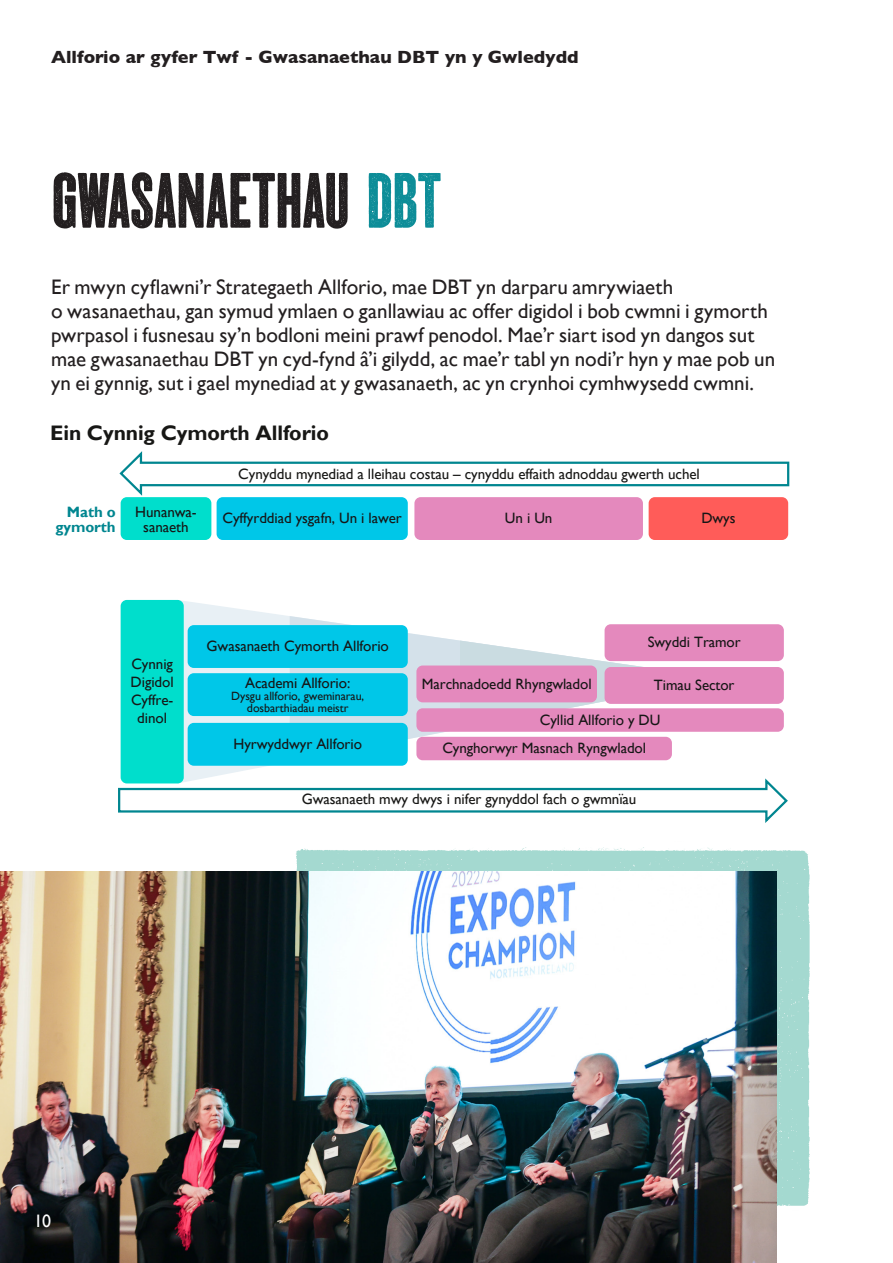
<style>
.page{position:relative;width:893px;height:1263px;background:#fff}
.page>*{position:absolute;margin:0;border:0;box-sizing:border-box;transform-origin:0 0}
.HEAD_4{font:72px "Dail Tabloid Mi UK Light";letter-spacing:-.025em;color:#231f20}
.Stat_text_SPAN__14pt{font:21px/24px "Gill Sans 2";color:#231f20}
.t1{font:700 21px "Gill Sans";letter-spacing:-.005em;color:#171715}
.t2{font:700 18px "Gill Sans";color:#231f20}
.t3{font:18px "Gill Sans 2";color:#fff}
.t4{font:15px/18px "Gill Sans";letter-spacing:-.005em;color:#161616;text-align:center}
.t5{font:15px "Gill Sans";letter-spacing:-.005em;color:#171715}
.t6{font:700 15px/15px "Gill Sans";letter-spacing:-.005em;color:#008690;text-align:right}
.t7{font:12px/12px "Gill Sans";letter-spacing:-.005em;color:#161616;text-align:center}
.s1{color:#0d8d98}
</style>
<div class="page">
<img style="left:296px;top:847px;width:514px;height:384px">
<svg style="left:180px;top:600px;width:110px;height:176px;fill:#e8f0f5"></svg>
<svg style="left:290px;top:616px;width:382px;height:145px"></svg>
<svg style="left:460px;top:641px;width:226px;height:67px"></svg>
<div style="left:121px;top:497px;width:90px;height:43px;background:#00decc;border-radius:6px"></div>
<div style="left:121px;top:600px;width:63px;height:183px;background:#00decc;border-radius:6px"></div>
<div style="left:217px;top:497px;width:191px;height:43px;background:#00c7e8;border-radius:6px"></div>
<div style="left:188px;top:625px;width:220px;height:43px;background:#00c7e8;border-radius:6px"></div>
<div style="left:416px;top:665px;width:181px;height:37px;background:#e489bd;border-radius:6px"></div>
<div style="left:605px;top:667px;width:179px;height:37px;background:#e489bd;border-radius:6px"></div>
<div style="left:605px;top:624px;width:179px;height:37px;background:#e489bd;border-radius:6px"></div>
<div style="left:416px;top:708px;width:368px;height:24px;background:#e489bd;border-radius:6px"></div>
<div style="left:416px;top:737px;width:256px;height:23px;background:#e489bd;border-radius:6px"></div>
<div style="left:188px;top:723px;width:220px;height:43px;background:#00c7e8;border-radius:6px"></div>
<div style="left:188px;top:673px;width:220px;height:43px;background:#00c7e8;border-radius:6px"></div>
<div style="left:414px;top:497px;width:229px;height:43px;background:#e489bd;border-radius:6px"></div>
<div style="left:649px;top:497px;width:139px;height:43px;background:#ff5c59;border-radius:6px"></div>
<svg style="left:119px;top:451px;width:671px;height:47px"></svg>
<svg style="left:118px;top:776px;width:670px;height:47px"></svg>
<img style="left:0;top:871px;width:776px;height:392px">
<p class="t2" style="left:51px;top:43px;width:529px">Allforio ar gyfer Twf - Gwasanaethau DBT yn y Gwledydd</p>
<h4 class="HEAD_4" style="left:51px;top:163px;width:392px">GWASANAETHAU <span class="s1">DBT</span></h4>
<p class="Stat_text_SPAN__14pt" style="left:51px;top:275px;width:726px">Er mwyn cyflawni’r Strategaeth Allforio, mae DBT yn darparu amrywiaeth<br>o wasanaethau, gan symud ymlaen o ganllawiau ac offer digidol i bob cwmni i gymorth pwrpasol i fusnesau sy’n bodloni meini prawf penodol. Mae’r siart isod yn dangos sut mae gwasanaethau DBT yn cyd-fynd â’i gilydd, ac mae’r tabl yn nodi’r hyn y mae pob un yn ei gynnig, sut i gael mynediad at y gwasanaeth, ac yn crynhoi cymhwysedd cwmni.</p>
<p class="t1" style="left:50px;top:420px;width:280px">Ein Cynnig Cymorth Allforio</p>
<p class="t6" style="left:55px;top:504px;width:62px">Math o gymorth</p>
<p class="t4" style="left:135px;top:504px;width:63px;line-height:15px">Hunanwa&shy;sanaeth</p>
<p class="t5" style="left:238px;top:465px;width:463px">Cynyddu mynediad a lleihau costau – cynyddu effaith adnoddau gwerth uchel</p>
<p class="t4" style="left:223px;top:509px;width:181px">Cyffyrddiad ysgafn, Un i lawer</p>
<p class="t4" style="left:505px;top:509px;width:49px">Un i Un</p>
<p class="t4" style="left:701px;top:509px;width:36px">Dwys</p>
<p class="t4" style="left:131px;top:655px;width:45px">Cynnig<br>Digidol<br>Cyffre&shy;dinol</p>
<p class="t4" style="left:207px;top:637px;width:184px">Gwasanaeth Cymorth Allforio</p>
<p class="t4" style="left:245px;top:674px;width:107px">Academi Allforio:</p>
<p class="t7" style="left:231px;top:690px;width:134px">Dysgu allforio, gweminarau, dosbarthiadau meistr</p>
<p class="t4" style="left:648px;top:633px;width:94px">Swyddi Tramor</p>
<p class="t4" style="left:422px;top:675px;width:171px">Marchnadoedd Rhyngwladol</p>
<p class="t4" style="left:654px;top:676px;width:82px">Timau Sector</p>
<p class="t4" style="left:540px;top:711px;width:122px">Cyllid Allforio y DU</p>
<p class="t4" style="left:233px;top:735px;width:130px">Hyrwyddwyr Allforio</p>
<p class="t4" style="left:442px;top:739px;width:205px">Cynghorwyr Masnach Ryngwladol</p>
<p class="t5" style="left:302px;top:790px;width:336px">Gwasanaeth mwy dwys i nifer gynyddol fach o gwmnïau</p>
<p class="t3" style="left:34px;top:1210px;width:19px">10</p>
</div>
